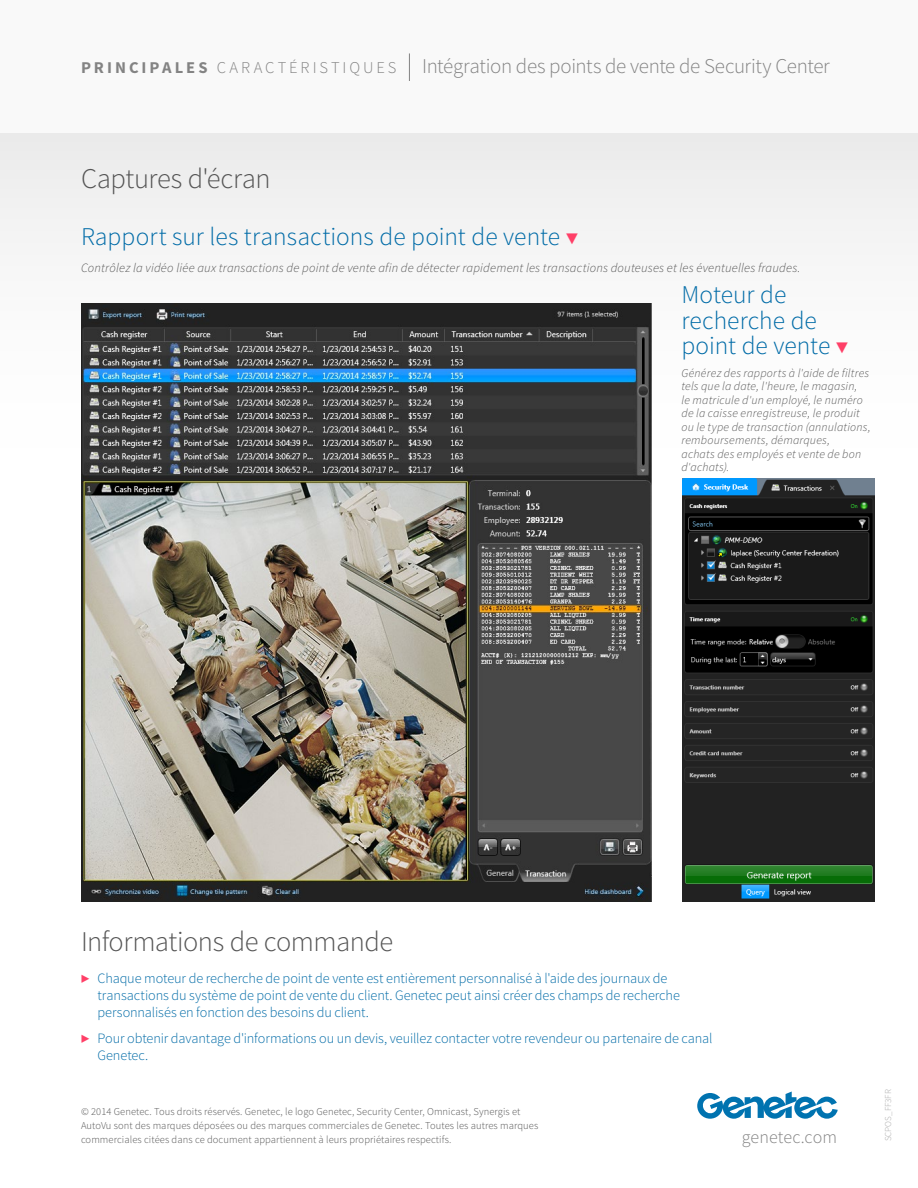
<style>
.page{position:relative;width:918px;height:1188px;background:#fff}
.page>*{position:absolute;margin:0;border:0;box-sizing:border-box;transform-origin:0 0}
.t1{font:300 28.5px "Source Sans Pro";letter-spacing:-.015em;color:#545454}
.t2{font:300 25.5px/25.5px "Source Sans Pro";color:#006ba7}
.t3{font:300 21px "Source Sans Pro";letter-spacing:-.02em;color:#838383}
.t4{font:300 18px "Source Sans Pro";letter-spacing:.005em;color:#838383}
.t5{font:300 14.25px/17.1px "Source Sans Pro";letter-spacing:-.005em;color:#006ba7}
.t6{font:italic 300 12.75px "Source Sans Pro";letter-spacing:.015em;color:#545454}
.t7{font:italic 300 12px/13.5px "Source Sans Pro";letter-spacing:.015em;color:#545454}
.t8{font:300 10.5px/14.2px "Source Sans Pro";letter-spacing:.01em;color:#545454}
.t9{font:300 9px "Source Sans Pro";color:#a9a9a9}
.s1{font-weight:700;font-size:16.5px}
.s2{font-size:16.5px}
.s3{font-size:22.5px;color:#ff3f67}
.s4{font-weight:600;font-size:15px;color:#ff3f67}
</style>
<div class="page">
<div style="left:0;top:104px;width:918px;height:1084px;background:linear-gradient(to bottom,#f6f6f6,#fff)"></div>
<div style="left:0;top:0;width:918px;height:133px;background:#f9f9f9"></div>
<svg style="left:697px;top:1092px;width:141px;height:27px"></svg>
<svg style="left:409px;top:53px;width:1px;height:28px"></svg>
<img style="left:682px;top:479px;width:193px;height:423px">
<img style="left:81px;top:304px;width:571px;height:598px">
<h3 class="t3" style="left:81px;top:53px;width:750px"><span class="s1">P R I N C I P A L E S</span> <span class="s2">C A R A C T É R I S T I Q U E S</span> Intégration des points de vente de Security Center</h3>
<h1 class="t1" style="left:81px;top:161px;width:191px">Captures d'écran</h1>
<h2 class="t2" style="left:81px;top:224px;width:499px">Rapport sur les transactions de point de vente <span class="s3">▼</span></h2>
<p class="t6" style="left:81px;top:260px;width:721px">Contrôlez la vidéo liée aux transactions de point de vente afin de détecter rapidement les transactions douteuses et les éventuelles fraudes.</p>
<h2 class="t2" style="left:681px;top:282px;width:169px">Moteur de recherche de point de vente <span class="s3">▼</span></h2>
<p class="t7" style="left:681px;top:366px;width:191px">Générez des rapports à l'aide de filtres tels que la date, l'heure, le magasin,<br>le matricule d'un employé, le numéro de la caisse enregistreuse, le produit ou le type de transaction (annulations, remboursements, démarques,<br>achats des employés et vente de bon d'achats).</p>
<h1 class="t1" style="left:81px;top:924px;width:314px">Informations de commande</h1>
<p class="t5" style="left:98px;top:970px;width:584px;text-indent:-17px"><span class="s4">▶</span> Chaque moteur de recherche de point de vente est entièrement personnalisé à l'aide des journaux de transactions du système de point de vente du client. Genetec peut ainsi créer des champs de recherche personnalisés en fonction des besoins du client.</p>
<p class="t5" style="left:98px;top:1030px;width:617px;text-indent:-17px"><span class="s4">▶</span> Pour obtenir davantage d'informations ou un devis, veuillez contacter votre revendeur ou partenaire de canal<br>Genetec.</p>
<p class="t8" style="left:81px;top:1104px;width:459px">© 2014 Genetec. Tous droits réservés. Genetec, le logo Genetec, Security Center, Omnicast, Synergis et<br>AutoVu sont des marques déposées ou des marques commerciales de Genetec. Toutes les autres marques commerciales citées dans ce document appartiennent à leurs propriétaires respectifs.</p>
<p class="t4" style="left:742px;top:1126px;width:97px">genetec.com</p>
<p class="t9" style="left:883px;top:1141px;width:54px;rotate:-90deg">SCPOS_FF3FR</p>
</div>
